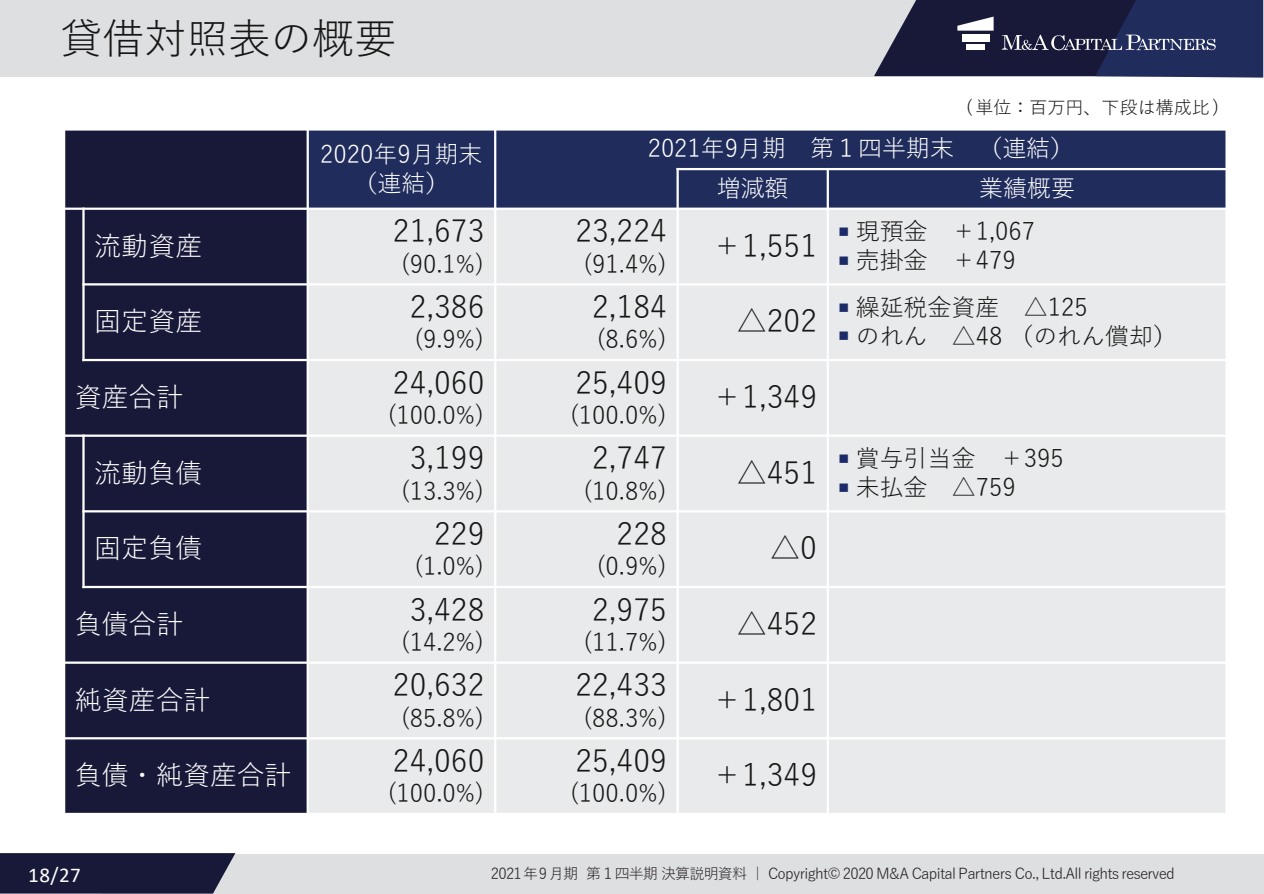
<style>
.page{position:relative;width:1264px;height:894px;background:#fff}
.page>*{position:absolute;margin:0;border:0;box-sizing:border-box;transform-origin:0 0}
.t1{font:42px "Yu Gothic";color:#161616}
.t2{font:30px "Yu Gothic";color:#171717}
.t3{font:27px "Yu Gothic";color:#fff}
.t4{font:24px "Yu Gothic";color:#171717}
.t5{font:24px "Yu Gothic";color:#fff}
.t6{font:21px "Calibri";color:#fff}
.t7{font:18px "Yu Gothic";color:#171717}
.t8{font:15px "Yu Gothic";letter-spacing:-.05em;color:#231f20}
.s1{color:#1c2a68}
</style>
<div class="page">
<div style="left:0;top:0;width:1250px;height:76px;background:#dedfe1"></div>
<svg style="left:873px;top:0;width:389px;height:78px;background:#353a5c"></svg>
<div style="left:101px;top:854px;width:1162px;height:39px;background:#dedfe1"></div>
<svg style="left:0;top:853px;width:235px;height:40px;background:#212241"></svg>
<div style="left:64px;top:129px;width:244px;height:80px;background:#181939"></div>
<div style="left:308px;top:129px;width:187px;height:80px;background:#1f2c5c"></div>
<div style="left:495px;top:129px;width:731px;height:40px;background:#1f2c5c"></div>
<div style="left:495px;top:169px;width:182px;height:40px;background:#1f2c5c"></div>
<div style="left:677px;top:169px;width:150px;height:40px;background:#1f2c5c"></div>
<div style="left:827px;top:169px;width:399px;height:40px;background:#1f2c5c"></div>
<div style="left:64px;top:209px;width:19px;height:151px;background:#181939"></div>
<div style="left:83px;top:209px;width:225px;height:75px;background:#181939"></div>
<div style="left:308px;top:209px;width:187px;height:75px;background:#e9eaeb"></div>
<div style="left:495px;top:209px;width:182px;height:75px;background:#e9eaeb"></div>
<div style="left:677px;top:209px;width:150px;height:75px;background:#e9eaeb"></div>
<div style="left:827px;top:209px;width:399px;height:75px;background:#e9eaeb"></div>
<div style="left:83px;top:284px;width:225px;height:76px;background:#181939"></div>
<div style="left:308px;top:284px;width:187px;height:76px;background:#e9eaeb"></div>
<div style="left:495px;top:284px;width:182px;height:76px;background:#e9eaeb"></div>
<div style="left:677px;top:284px;width:150px;height:76px;background:#e9eaeb"></div>
<div style="left:827px;top:284px;width:399px;height:76px;background:#e9eaeb"></div>
<div style="left:64px;top:360px;width:244px;height:75px;background:#181939"></div>
<div style="left:308px;top:360px;width:187px;height:75px;background:#e9eaeb"></div>
<div style="left:495px;top:360px;width:182px;height:75px;background:#e9eaeb"></div>
<div style="left:677px;top:360px;width:150px;height:75px;background:#e9eaeb"></div>
<div style="left:827px;top:360px;width:399px;height:75px;background:#e9eaeb"></div>
<div style="left:64px;top:435px;width:19px;height:152px;background:#181939"></div>
<div style="left:83px;top:435px;width:225px;height:76px;background:#181939"></div>
<div style="left:308px;top:435px;width:187px;height:76px;background:#e9eaeb"></div>
<div style="left:495px;top:435px;width:182px;height:76px;background:#e9eaeb"></div>
<div style="left:677px;top:435px;width:150px;height:76px;background:#e9eaeb"></div>
<div style="left:827px;top:435px;width:399px;height:76px;background:#e9eaeb"></div>
<div style="left:83px;top:511px;width:225px;height:76px;background:#181939"></div>
<div style="left:308px;top:511px;width:187px;height:76px;background:#e9eaeb"></div>
<div style="left:495px;top:511px;width:182px;height:76px;background:#e9eaeb"></div>
<div style="left:677px;top:511px;width:150px;height:76px;background:#e9eaeb"></div>
<div style="left:827px;top:511px;width:399px;height:76px;background:#e9eaeb"></div>
<div style="left:64px;top:587px;width:244px;height:75px;background:#181939"></div>
<div style="left:308px;top:587px;width:187px;height:75px;background:#e9eaeb"></div>
<div style="left:495px;top:587px;width:182px;height:75px;background:#e9eaeb"></div>
<div style="left:677px;top:587px;width:150px;height:75px;background:#e9eaeb"></div>
<div style="left:827px;top:587px;width:399px;height:75px;background:#e9eaeb"></div>
<div style="left:64px;top:662px;width:244px;height:76px;background:#181939"></div>
<div style="left:308px;top:662px;width:187px;height:76px;background:#e9eaeb"></div>
<div style="left:495px;top:662px;width:182px;height:76px;background:#e9eaeb"></div>
<div style="left:677px;top:662px;width:150px;height:76px;background:#e9eaeb"></div>
<div style="left:827px;top:662px;width:399px;height:76px;background:#e9eaeb"></div>
<div style="left:64px;top:738px;width:244px;height:75px;background:#181939"></div>
<div style="left:308px;top:738px;width:187px;height:75px;background:#e9eaeb"></div>
<div style="left:495px;top:738px;width:182px;height:75px;background:#e9eaeb"></div>
<div style="left:677px;top:738px;width:150px;height:75px;background:#e9eaeb"></div>
<div style="left:827px;top:738px;width:399px;height:75px;background:#e9eaeb"></div>
<hr style="left:82px;top:207px;width:3px;height:154px;background:#fff">
<hr style="left:82px;top:434px;width:3px;height:154px;background:#fff">
<hr style="left:306px;top:128px;width:3px;height:686px;background:#fff">
<hr style="left:494px;top:128px;width:2px;height:686px;background:#fff">
<hr style="left:676px;top:168px;width:2px;height:646px;background:#fff">
<hr style="left:826px;top:168px;width:2px;height:646px;background:#fff">
<hr style="left:676px;top:168px;width:551px;height:2px;background:#fff">
<hr style="left:63px;top:207px;width:1164px;height:3px;background:#fff">
<hr style="left:82px;top:283px;width:1145px;height:2px;background:#fff">
<hr style="left:82px;top:359px;width:1145px;height:2px;background:#fff">
<hr style="left:63px;top:434px;width:1164px;height:2px;background:#fff">
<hr style="left:82px;top:510px;width:1145px;height:2px;background:#fff">
<hr style="left:82px;top:585px;width:1145px;height:3px;background:#fff">
<hr style="left:63px;top:661px;width:1164px;height:2px;background:#fff">
<hr style="left:63px;top:737px;width:1164px;height:2px;background:#fff">
<hr style="left:63px;top:128px;width:2px;height:686px;background:#fff">
<hr style="left:1225px;top:128px;width:2px;height:686px;background:#fff">
<hr style="left:63px;top:128px;width:1164px;height:2px;background:#fff">
<hr style="left:63px;top:812px;width:1164px;height:2px;background:#fff">
<p class="t1" style="left:61px;top:0;width:337px">貸借対照表の概要</p>
<p class="t3" style="left:94px;top:221px;width:109px">流動資産</p>
<p class="t3" style="left:94px;top:296px;width:109px">固定資産</p>
<p class="t3" style="left:75px;top:372px;width:109px">資産合計</p>
<p class="t3" style="left:94px;top:448px;width:109px">流動負債</p>
<p class="t3" style="left:94px;top:523px;width:109px">固定負債</p>
<p class="t3" style="left:75px;top:599px;width:109px">負債合計</p>
<p class="t3" style="left:75px;top:674px;width:136px">純資産合計</p>
<p class="t3" style="left:75px;top:750px;width:217px">負債・純資産合計</p>
<p class="t5" style="left:320px;top:132px;width:164px">2020年9月期末</p>
<p class="t5" style="left:353px;top:161px;width:97px">（連結）</p>
<p class="t2" style="left:393px;top:204px;width:93px">21,673</p>
<p class="t4" style="left:400px;top:242px;width:85px">(90.1%)</p>
<p class="t2" style="left:409px;top:279px;width:76px">2,386</p>
<p class="t4" style="left:414px;top:317px;width:72px">(9.9%)</p>
<p class="t2" style="left:393px;top:355px;width:93px">24,060</p>
<p class="t4" style="left:387px;top:393px;width:99px">(100.0%)</p>
<p class="t2" style="left:409px;top:430px;width:76px">3,199</p>
<p class="t4" style="left:400px;top:468px;width:85px">(13.3%)</p>
<p class="t2" style="left:434px;top:506px;width:52px">229</p>
<p class="t4" style="left:414px;top:544px;width:72px">(1.0%)</p>
<p class="t2" style="left:409px;top:582px;width:76px">3,428</p>
<p class="t4" style="left:400px;top:620px;width:85px">(14.2%)</p>
<p class="t2" style="left:393px;top:657px;width:93px">20,632</p>
<p class="t4" style="left:400px;top:695px;width:85px">(85.8%)</p>
<p class="t2" style="left:393px;top:733px;width:93px">24,060</p>
<p class="t4" style="left:387px;top:771px;width:99px">(100.0%)</p>
<p class="t7" style="left:965px;top:90px;width:255px">(単位：百万円、下段は構成比)</p>
<p class="t5" style="left:647px;top:126px;width:428px">2021年9月期 第１四半期末 （連結）</p>
<p class="t5" style="left:716px;top:166px;width:73px">増減額</p>
<p class="t5" style="left:979px;top:166px;width:97px">業績概要</p>
<p class="t2" style="left:575px;top:204px;width:93px">23,224</p>
<p class="t4" style="left:583px;top:242px;width:85px">(91.4%)</p>
<p class="t2" style="left:592px;top:279px;width:76px">2,184</p>
<p class="t4" style="left:596px;top:317px;width:72px">(8.6%)</p>
<p class="t2" style="left:575px;top:355px;width:93px">25,409</p>
<p class="t4" style="left:569px;top:393px;width:99px">(100.0%)</p>
<p class="t2" style="left:592px;top:430px;width:76px">2,747</p>
<p class="t4" style="left:583px;top:468px;width:85px">(10.8%)</p>
<p class="t2" style="left:616px;top:506px;width:52px">228</p>
<p class="t4" style="left:596px;top:544px;width:72px">(0.9%)</p>
<p class="t2" style="left:592px;top:582px;width:76px">2,975</p>
<p class="t4" style="left:583px;top:620px;width:85px">(11.7%)</p>
<p class="t2" style="left:575px;top:657px;width:93px">22,433</p>
<p class="t4" style="left:583px;top:695px;width:85px">(88.3%)</p>
<p class="t2" style="left:575px;top:733px;width:93px">25,409</p>
<p class="t4" style="left:569px;top:771px;width:99px">(100.0%)</p>
<p class="t2" style="left:712px;top:218px;width:106px">＋1,551</p>
<p class="t2" style="left:736px;top:294px;width:82px">△202</p>
<p class="t2" style="left:712px;top:369px;width:106px">＋1,349</p>
<p class="t2" style="left:736px;top:445px;width:82px">△451</p>
<p class="t2" style="left:770px;top:520px;width:48px">△0</p>
<p class="t2" style="left:736px;top:596px;width:82px">△452</p>
<p class="t2" style="left:712px;top:672px;width:106px">＋1,801</p>
<p class="t2" style="left:712px;top:747px;width:106px">＋1,349</p>
<p class="t4" style="left:838px;top:209px;width:198px"><span class="s1">■</span> 現預金 ＋1,067</p>
<p class="t4" style="left:838px;top:238px;width:178px"><span class="s1">■</span> 売掛金 ＋479</p>
<p class="t4" style="left:838px;top:285px;width:250px"><span class="s1">■</span> 繰延税金資産 △125</p>
<p class="t4" style="left:838px;top:314px;width:340px"><span class="s1">■</span> のれん △48 （のれん償却）</p>
<p class="t4" style="left:838px;top:436px;width:226px"><span class="s1">■</span> 賞与引当金 ＋395</p>
<p class="t4" style="left:838px;top:465px;width:178px"><span class="s1">■</span> 未払金 △759</p>
<p class="t6" style="left:28px;top:860px;width:54px">18/27</p>
<p class="t8" style="left:491px;top:859px;width:685px">2021年9 月期第１四半期決算説明資料｜ Copyright© 2020 M&amp;A Capital Partners Co., Ltd.All rights reserved</p>
</div>
